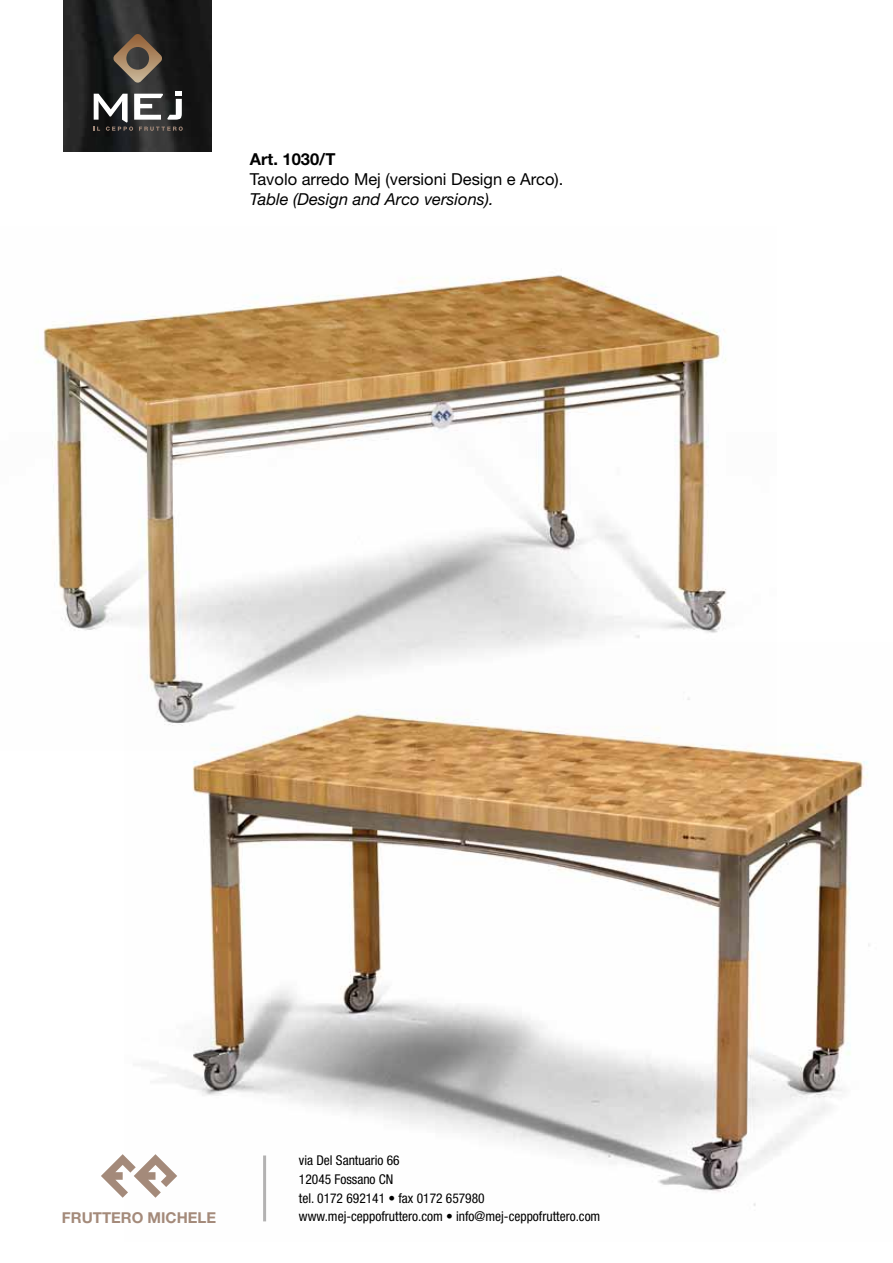
<style>
.page{position:relative;width:893px;height:1263px;background:#fff}
.page>*{position:absolute;margin:0;border:0;box-sizing:border-box;transform-origin:0 0}
.t1{font:16.5px "Helvetica Neue";color:#000}
.t2{font:italic 16.5px "Helvetica Neue";color:#000}
.t3{font:700 16.5px "Helvetica Neue";color:#000}
.t4{font:700 15px "Helvetica Neue";color:#a48a7a}
.t5{font:condensed 13.5px/18.8px "Helvetica Neue";color:#000}
</style>
<div class="page">
<img style="left:35px;top:275px;width:691px;height:367px">
<img style="left:147px;top:642px;width:723px;height:580px">
<img style="left:64px;top:0;width:148px;height:152px">
<svg style="left:113px;top:34px;width:49px;height:49px;background:#605345"></svg>
<svg style="left:94px;top:91px;width:89px;height:40px"></svg>
<svg style="left:101px;top:1154px;width:76px;height:44px"></svg>
<hr style="left:263px;top:1155px;width:3px;height:66px;background:#b3b2b2">
<p class="t3" style="left:250px;top:149px;width:87px">ART. 1030/T</p>
<p class="t1" style="left:250px;top:169px;width:315px">Tavolo arredo Mej (versioni Design e Arco).</p>
<p class="t2" style="left:250px;top:189px;width:245px">Table (Design and Arco versions).</p>
<p class="t4" style="left:62px;top:1209px;width:156px">FRUTTERO MICHELE</p>
<p class="t5" style="left:299px;top:1151px;width:303px">via Del Santuario 66<br>12045 Fossano CN<br>tel. 0172 692141 • fax 0172 657980 www.mej-ceppofruttero.com • info@mej-ceppofruttero.com</p>
</div>
